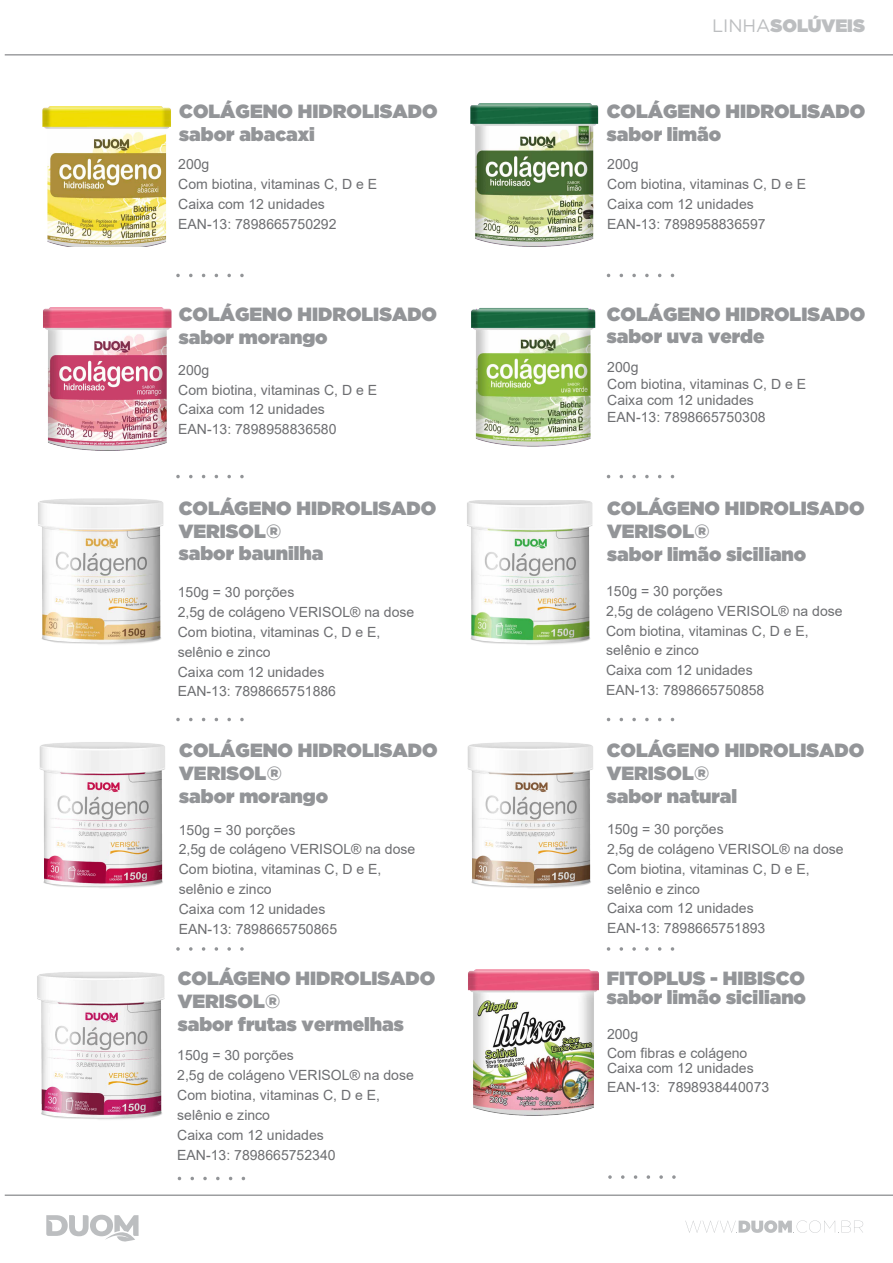
<style>
.page{position:relative;width:893px;height:1263px;background:#fff}
.page>*{position:absolute;margin:0;border:0;box-sizing:border-box;transform-origin:0 0}
.t1{font:900 19.05px/23px "Gotham";color:#939598}
.t2{font:900 18px "Gotham";color:#bcbec0}
.t3{font:14.1px/19.8px "Arial";color:#6d6e71}
.s1{font-weight:400}
</style>
<div class="page">
<hr style="left:5px;top:1195px;width:888px;height:1px;background:#6d6e71">
<svg style="left:685px;top:1220px;width:178px;height:13px"></svg>
<svg style="left:46px;top:1215px;width:93px;height:27px"></svg>
<hr style="left:5px;top:54px;width:888px;height:1px;background:#6d6e71">
<svg style="left:607px;top:947px;width:3px;height:4px"></svg>
<svg style="left:620px;top:947px;width:3px;height:4px"></svg>
<svg style="left:632px;top:947px;width:4px;height:4px"></svg>
<svg style="left:645px;top:947px;width:4px;height:4px"></svg>
<svg style="left:658px;top:947px;width:3px;height:4px"></svg>
<svg style="left:671px;top:947px;width:3px;height:4px"></svg>
<svg style="left:632px;top:718px;width:4px;height:3px"></svg>
<svg style="left:645px;top:718px;width:4px;height:3px"></svg>
<svg style="left:632px;top:475px;width:4px;height:3px"></svg>
<svg style="left:645px;top:475px;width:4px;height:3px"></svg>
<svg style="left:632px;top:274px;width:4px;height:3px"></svg>
<svg style="left:645px;top:274px;width:4px;height:3px"></svg>
<svg style="left:176px;top:947px;width:4px;height:4px"></svg>
<svg style="left:189px;top:947px;width:4px;height:4px"></svg>
<svg style="left:202px;top:947px;width:3px;height:4px"></svg>
<svg style="left:215px;top:947px;width:3px;height:4px"></svg>
<svg style="left:227px;top:947px;width:4px;height:4px"></svg>
<svg style="left:240px;top:947px;width:4px;height:4px"></svg>
<svg style="left:176px;top:718px;width:4px;height:3px"></svg>
<svg style="left:189px;top:718px;width:4px;height:3px"></svg>
<svg style="left:227px;top:718px;width:4px;height:3px"></svg>
<svg style="left:240px;top:718px;width:4px;height:3px"></svg>
<svg style="left:176px;top:475px;width:4px;height:3px"></svg>
<svg style="left:189px;top:475px;width:4px;height:3px"></svg>
<svg style="left:227px;top:475px;width:4px;height:3px"></svg>
<svg style="left:240px;top:475px;width:4px;height:3px"></svg>
<svg style="left:176px;top:274px;width:4px;height:3px"></svg>
<svg style="left:189px;top:274px;width:4px;height:3px"></svg>
<svg style="left:227px;top:274px;width:4px;height:3px"></svg>
<svg style="left:240px;top:274px;width:4px;height:3px"></svg>
<svg style="left:608px;top:1175px;width:4px;height:4px"></svg>
<svg style="left:621px;top:1175px;width:3px;height:4px"></svg>
<svg style="left:634px;top:1175px;width:3px;height:4px"></svg>
<svg style="left:647px;top:1175px;width:3px;height:4px"></svg>
<svg style="left:659px;top:1175px;width:4px;height:4px"></svg>
<svg style="left:672px;top:1175px;width:4px;height:4px"></svg>
<svg style="left:190px;top:1177px;width:4px;height:3px"></svg>
<svg style="left:203px;top:1177px;width:4px;height:3px"></svg>
<svg style="left:216px;top:1177px;width:4px;height:3px"></svg>
<img style="left:467px;top:501px;width:126px;height:144px">
<img style="left:471px;top:307px;width:125px;height:140px">
<img style="left:470px;top:104px;width:129px;height:142px">
<img style="left:42px;top:107px;width:129px;height:139px">
<img style="left:43px;top:308px;width:129px;height:142px">
<img style="left:467px;top:742px;width:126px;height:146px">
<img style="left:39px;top:742px;width:126px;height:146px">
<img style="left:38px;top:498px;width:126px;height:146px">
<img style="left:37px;top:972px;width:128px;height:148px">
<img style="left:468px;top:970px;width:131px;height:146px">
<h1 class="t1" style="left:179px;top:99px;width:260px">COLÁGENO HIDROLISADO sabor abacaxi</h1>
<p class="t3" style="left:178px;top:154px;width:200px">200g<br>Com biotina, vitaminas C, D e E<br>Caixa com 12 unidades<br>EAN-13: 7898665750292</p>
<h1 class="t1" style="left:179px;top:303px;width:260px">COLÁGENO HIDROLISADO sabor morango</h1>
<p class="t3" style="left:178px;top:360px;width:200px">200g<br>Com biotina, vitaminas C, D e E<br>Caixa com 12 unidades<br>EAN-13: 7898958836580</p>
<h1 class="t1" style="left:179px;top:496px;width:259px">COLÁGENO HIDROLISADO<br>VERISOL®<br>sabor baunilha</h1>
<p class="t3" style="left:178px;top:582px;width:238px">150g = 30 porções<br>2,5g de colágeno VERISOL® na dose<br>Com biotina, vitaminas C, D e E, selênio e zinco<br>Caixa com 12 unidades<br>EAN-13: 7898665751886</p>
<h1 class="t1" style="left:179px;top:738px;width:260px">COLÁGENO HIDROLISADO<br>VERISOL®<br>sabor morango</h1>
<p class="t3" style="left:179px;top:820px;width:238px">150g = 30 porções<br>2,5g de colágeno VERISOL® na dose<br>Com biotina, vitaminas C, D e E, selênio e zinco<br>Caixa com 12 unidades<br>EAN-13: 7898665750865</p>
<h1 class="t1" style="left:178px;top:966px;width:259px">COLÁGENO HIDROLISADO<br>VERISOL®<br>sabor frutas vermelhas</h1>
<p class="t3" style="left:177px;top:1045px;width:238px">150g = 30 porções<br>2,5g de colágeno VERISOL® na dose<br>Com biotina, vitaminas C, D e E, selênio e zinco<br>Caixa com 12 unidades<br>EAN-13: 7898665752340</p>
<p class="t2" style="left:712px;top:16px;width:154px"><span class="s1">LINHA</span>SOLÚVEIS</p>
<h1 class="t1" style="left:607px;top:99px;width:260px">COLÁGENO HIDROLISADO sabor limão</h1>
<p class="t3" style="left:607px;top:154px;width:200px">200g<br>Com biotina, vitaminas C, D e E<br>Caixa com 12 unidades<br>EAN-13: 7898958836597</p>
<h1 class="t1" style="left:607px;top:302px;width:260px">COLÁGENO HIDROLISADO sabor uva verde</h1>
<p class="t3" style="left:607px;top:358px;width:200px;line-height:16.8px">200g<br>Com biotina, vitaminas C, D e E<br>Caixa com 12 unidades<br>EAN-13: 7898665750308</p>
<h1 class="t1" style="left:607px;top:496px;width:259px">COLÁGENO HIDROLISADO<br>VERISOL®<br>sabor limão siciliano</h1>
<p class="t3" style="left:606px;top:581px;width:238px">150g = 30 porções<br>2,5g de colágeno VERISOL® na dose<br>Com biotina, vitaminas C, D e E, selênio e zinco<br>Caixa com 12 unidades<br>EAN-13: 7898665750858</p>
<h1 class="t1" style="left:607px;top:738px;width:259px">COLÁGENO HIDROLISADO<br>VERISOL®<br>sabor natural</h1>
<p class="t3" style="left:607px;top:819px;width:238px">150g = 30 porções<br>2,5g de colágeno VERISOL® na dose<br>Com biotina, vitaminas C, D e E, selênio e zinco<br>Caixa com 12 unidades<br>EAN-13: 7898665751893</p>
<h1 class="t1" style="left:607px;top:968px;width:201px;line-height:18.9px">FITOPLUS - HIBISCO sabor limão siciliano</h1>
<p class="t3" style="left:607px;top:1025px;width:142px;line-height:18.3px">200g<br>Com fibras e colágeno</p>
<p class="t3" style="left:607px;top:1059px;width:164px;line-height:18.3px">Caixa com 12 unidades<br>EAN-13: 7898938440073</p>
</div>
